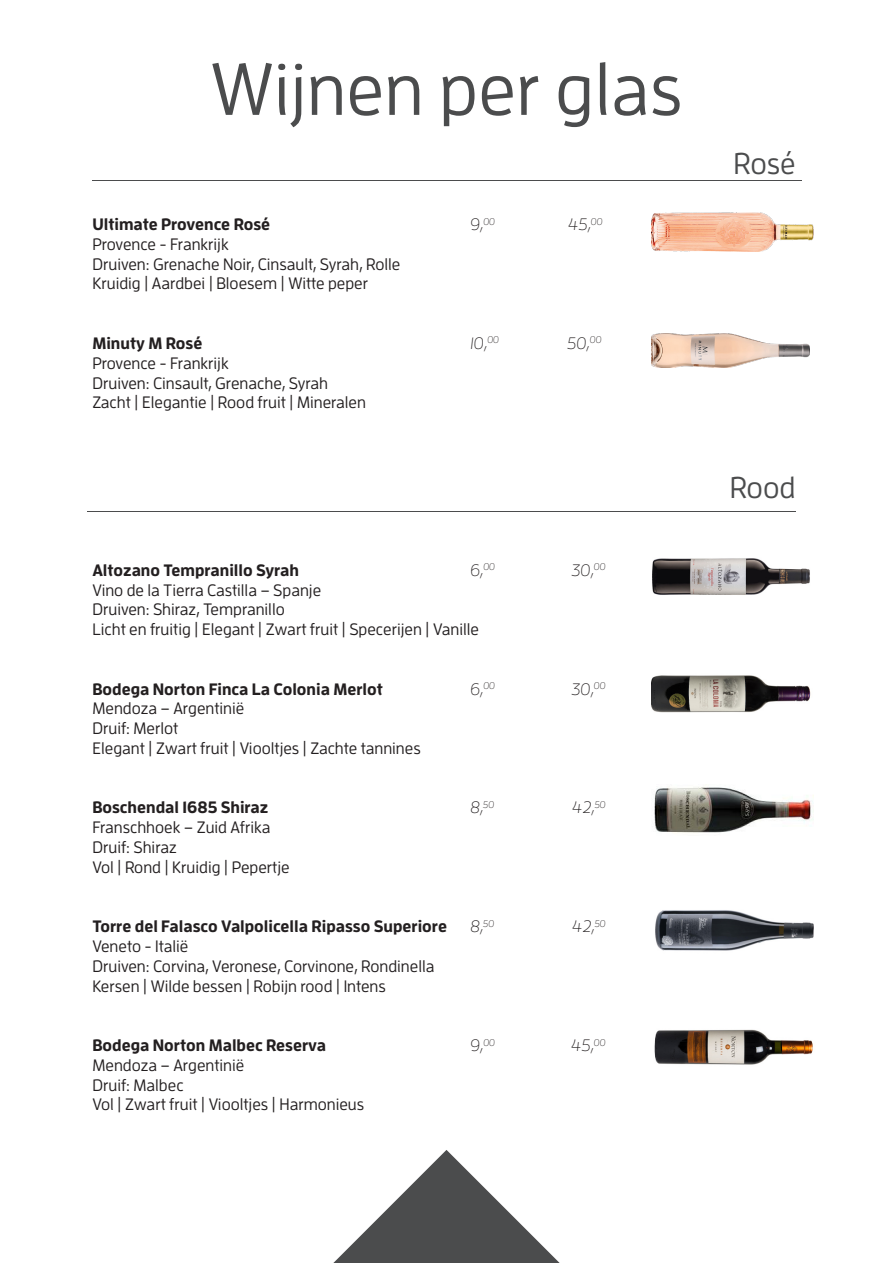
<style>
.page{position:relative;width:893px;height:1263px;background:#fff}
.page>*{position:absolute;margin:0;border:0;box-sizing:border-box;transform-origin:0 0}
.t1{font:500 73.5px "Enzo OT";color:#4b4c4d}
.t2{font:500 30px "Enzo OT";color:#4b4c4d}
.t3{font:500 16.5px "Enzo OT";color:#231f20}
.t4{font:700 16.5px "Enzo OT";color:#231f20}
.t5{font:italic 300 16.5px "Enzo OT";color:#231f20}
</style>
<div class="page">
<svg style="left:333px;top:1150px;width:227px;height:113px"></svg>
<hr style="left:92px;top:180px;width:710px;height:1px;background:#4b4c4d">
<hr style="left:87px;top:511px;width:709px;height:1px;background:#4b4c4d">
<img style="left:652px;top:675px;width:159px;height:38px">
<img style="left:652px;top:558px;width:158px;height:37px">
<img style="left:652px;top:212px;width:161px;height:39px">
<img style="left:654px;top:1029px;width:159px;height:36px">
<img style="left:655px;top:910px;width:158px;height:41px">
<img style="left:654px;top:787px;width:159px;height:46px">
<img style="left:652px;top:333px;width:157px;height:35px">
<p class="t1" style="left:211px;top:46px;width:473px">Wijnen per glas</p>
<p class="t4" style="left:92px;top:215px;width:179px">Ultimate Provence Rosé</p>
<p class="t5" style="left:470px;top:215px;width:26px">9,<sup>00</sup></p>
<p class="t5" style="left:567px;top:215px;width:37px">45,<sup>00</sup></p>
<p class="t3" style="left:92px;top:234px;width:138px">Provence - Frankrijk</p>
<p class="t3" style="left:92px;top:254px;width:309px">Druiven: Grenache Noir, Cinsault, Syrah, Rolle</p>
<p class="t3" style="left:92px;top:274px;width:277px">Kruidig | Aardbei | Bloesem | Witte peper</p>
<p class="t4" style="left:92px;top:333px;width:112px">Minuty M Rosé</p>
<p class="t5" style="left:470px;top:333px;width:30px">10,<sup>00</sup></p>
<p class="t5" style="left:567px;top:333px;width:36px">50,<sup>00</sup></p>
<p class="t3" style="left:92px;top:353px;width:138px">Provence - Frankrijk</p>
<p class="t3" style="left:92px;top:373px;width:237px">Druiven: Cinsault, Grenache, Syrah</p>
<p class="t3" style="left:92px;top:393px;width:275px">Zacht | Elegantie | Rood fruit | Mineralen</p>
<p class="t4" style="left:92px;top:560px;width:208px">Altozano Tempranillo Syrah</p>
<p class="t5" style="left:470px;top:560px;width:26px">6,<sup>00</sup></p>
<p class="t5" style="left:572px;top:560px;width:36px">30,<sup>00</sup></p>
<p class="t3" style="left:92px;top:580px;width:230px">Vino de la Tierra Castilla – Spanje</p>
<p class="t3" style="left:92px;top:600px;width:194px">Druiven: Shiraz, Tempranillo</p>
<p class="t3" style="left:92px;top:620px;width:388px">Licht en fruitig | Elegant | Zwart fruit | Specerijen | Vanille</p>
<p class="t4" style="left:92px;top:679px;width:292px">Bodega Norton Finca La Colonia Merlot</p>
<p class="t5" style="left:470px;top:679px;width:26px">6,<sup>00</sup></p>
<p class="t5" style="left:572px;top:679px;width:36px">30,<sup>00</sup></p>
<p class="t3" style="left:92px;top:699px;width:153px">Mendoza – Argentinië</p>
<p class="t3" style="left:92px;top:719px;width:87px">Druif: Merlot</p>
<p class="t3" style="left:92px;top:738px;width:330px">Elegant | Zwart fruit | Viooltjes | Zachte tannines</p>
<p class="t4" style="left:92px;top:798px;width:177px">Boschendal 1685 Shiraz</p>
<p class="t5" style="left:470px;top:798px;width:26px">8,<sup>50</sup></p>
<p class="t5" style="left:571px;top:798px;width:36px">42,<sup>50</sup></p>
<p class="t3" style="left:92px;top:818px;width:180px">Franschhoek – Zuid Afrika</p>
<p class="t3" style="left:92px;top:837px;width:86px">Druif: Shiraz</p>
<p class="t3" style="left:92px;top:857px;width:199px">Vol | Rond | Kruidig | Pepertje</p>
<p class="t4" style="left:92px;top:917px;width:356px">Torre del Falasco Valpolicella Ripasso Superiore</p>
<p class="t5" style="left:470px;top:917px;width:26px">8,<sup>50</sup></p>
<p class="t5" style="left:571px;top:917px;width:36px">42,<sup>50</sup></p>
<p class="t3" style="left:92px;top:936px;width:98px">Veneto - Italië</p>
<p class="t3" style="left:92px;top:956px;width:344px">Druiven: Corvina, Veronese, Corvinone, Rondinella</p>
<p class="t3" style="left:92px;top:976px;width:295px">Kersen | Wilde bessen | Robijn rood | Intens</p>
<p class="t4" style="left:92px;top:1035px;width:235px">Bodega Norton Malbec Reserva</p>
<p class="t5" style="left:470px;top:1035px;width:26px">9,<sup>00</sup></p>
<p class="t5" style="left:571px;top:1035px;width:37px">45,<sup>00</sup></p>
<p class="t3" style="left:92px;top:1055px;width:153px">Mendoza – Argentinië</p>
<p class="t3" style="left:92px;top:1075px;width:93px">Druif: Malbec</p>
<p class="t3" style="left:92px;top:1095px;width:273px">Vol | Zwart fruit | Viooltjes | Harmonieus</p>
<p class="t2" style="left:733px;top:146px;width:64px">Rosé</p>
<p class="t2" style="left:730px;top:470px;width:67px">Rood</p>
</div>
